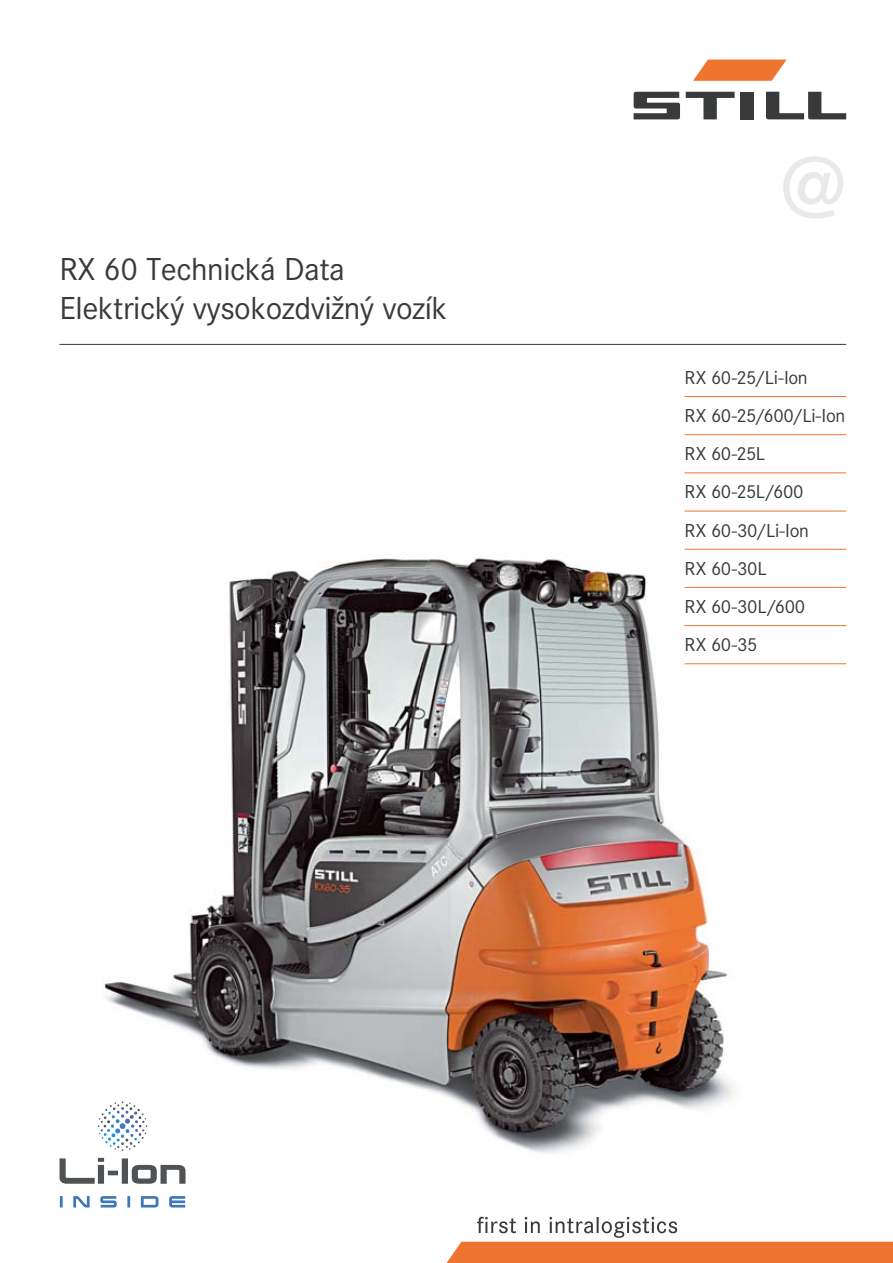
<style>
.page{position:relative;width:893px;height:1263px;background:#fff}
.page>*{position:absolute;margin:0;border:0;box-sizing:border-box;transform-origin:0 0}
.t1{font:600 90px "Corporate S";color:#e8e9eb}
.t2{font:33px/39px "Corporate S";letter-spacing:-.015em;color:#383a3b}
.t3{font:19.5px/38.2px "Corporate S";letter-spacing:-.02em;color:#383a3b}
</style>
<div class="page">
<img style="left:59px;top:510px;width:788px;height:669px">
<svg style="left:686px;top:92px;width:49px;height:27px"></svg>
<div style="left:740px;top:92px;width:14px;height:27px;background:#383a3b"></div>
<svg style="left:634px;top:92px;width:46px;height:27px"></svg>
<svg style="left:766px;top:92px;width:80px;height:27px"></svg>
<svg style="left:693px;top:60px;width:94px;height:21px"></svg>
<svg style="left:446px;top:1217px;width:447px;height:46px"></svg>
<hr style="left:685px;top:396px;width:161px;height:1px;background:#ee7530">
<hr style="left:685px;top:434px;width:161px;height:1px;background:#ee7530">
<hr style="left:685px;top:472px;width:161px;height:1px;background:#ee7530">
<hr style="left:685px;top:511px;width:161px;height:1px;background:#ee7530">
<hr style="left:685px;top:549px;width:161px;height:1px;background:#ee7530">
<hr style="left:685px;top:587px;width:161px;height:1px;background:#ee7530">
<hr style="left:685px;top:625px;width:161px;height:1px;background:#ee7530">
<hr style="left:685px;top:663px;width:161px;height:1px;background:#ee7530">
<svg style="left:98px;top:1101px;width:49px;height:50px"></svg>
<svg style="left:60px;top:1158px;width:126px;height:26px"></svg>
<svg style="left:60px;top:1196px;width:125px;height:11px"></svg>
<hr style="left:60px;top:344px;width:786px;height:1px;background:#383a3b">
<h2 class="t2" style="left:60px;top:251px;width:389px">RX 60 Technická Data<br>Elektrický vysokozdvižný vozík</h2>
<h1 class="t1" style="left:780px;top:152px;width:67px">@</h1>
<p class="t3" style="left:685px;top:359px;width:162px">RX 60-25/Li-Ion<br>RX 60-25/600/Li-Ion<br>RX 60-25L<br>RX 60-25L/600<br>RX 60-30/Li-Ion<br>RX 60-30L<br>RX 60-30L/600<br>RX 60-35</p>
</div>
